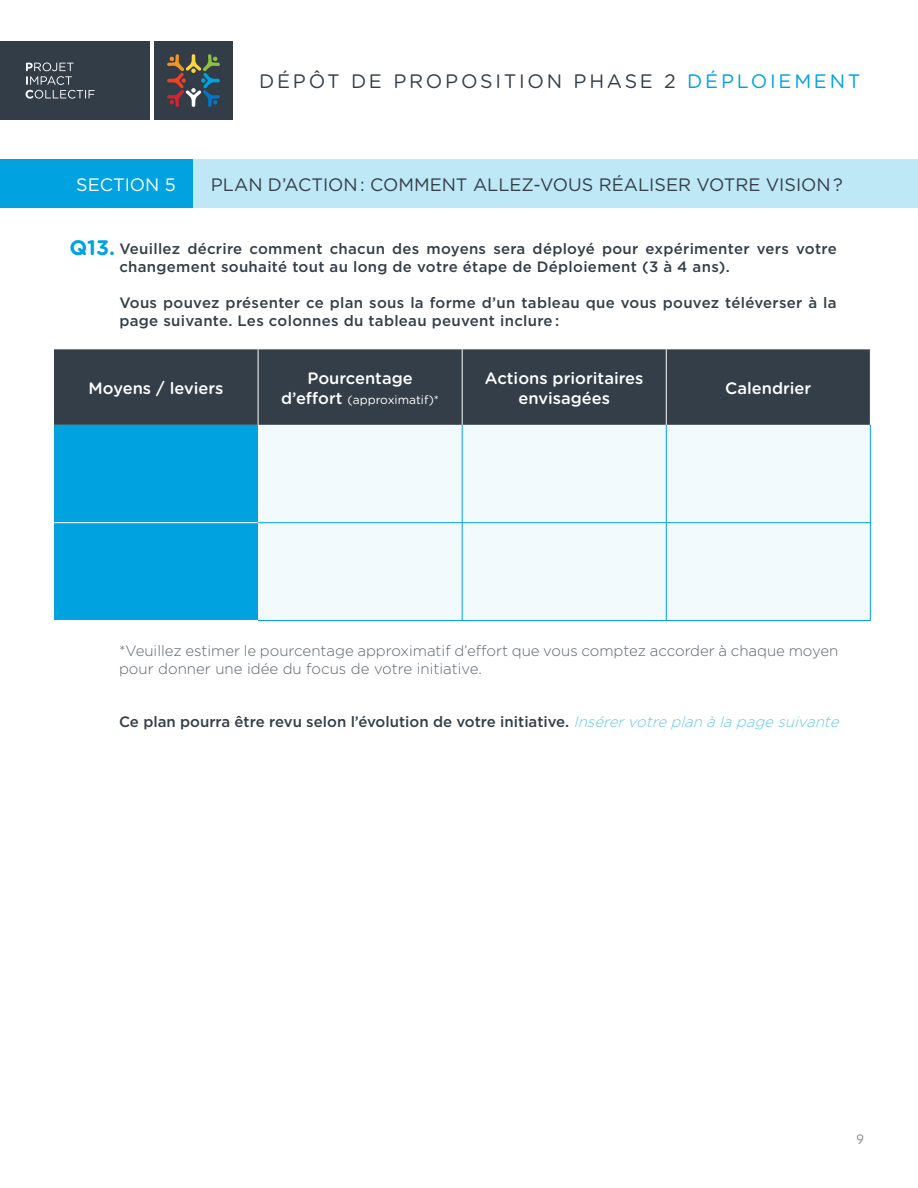
<style>
.page{position:relative;width:918px;height:1188px;background:#fff}
.page>*{position:absolute;margin:0;border:0;box-sizing:border-box;transform-origin:0 0}
.t1{font:19.5px "Gotham Rounded";letter-spacing:.14em;color:#333e48}
.t2{font:18px "Gotham";color:#333e48}
.t3{font:18px "Gotham";color:#fff}
.t4{font:500 16.5px/19.8px "Gotham Rounded";color:#fff;text-align:center}
.t5{font:500 15px/18px "Gotham";letter-spacing:.02em;color:#333e48}
.t6{font:300 15px/18px "Gotham";color:#5c656d}
.t7{font:500 15px "Gotham";color:#333e48}
.t8{font:500 13.5px "Avenir LT Std";color:#999fa3}
.t9{font:12px "Gotham Rounded";color:#fff}
.s1{color:#00a2e0}
.s2{font-family:"Gotham Rounded";font-weight:700;font-size:21px;color:#00a2e0}
.s3{font-weight:500;font-size:16.5px}
.s4{font-weight:300;font-style:italic;color:#66c7ec}
</style>
<div class="page">
<div style="left:154px;top:41px;width:79px;height:79px;background:#333d48"></div>
<svg style="left:167px;top:54px;width:53px;height:53px"></svg>
<div style="left:0;top:41px;width:149px;height:79px;background:#333d48"></div>
<svg style="left:26px;top:63px;width:69px;height:36px"></svg>
<div style="left:54px;top:349px;width:816px;height:76px;background:#333e48"></div>
<div style="left:54px;top:425px;width:204px;height:195px;background:#00a2e0"></div>
<div style="left:258px;top:425px;width:612px;height:195px;background:#f2fafd"></div>
<hr style="left:54px;top:522px;width:204px;height:1px;background:#fff">
<hr style="left:258px;top:349px;width:1px;height:76px;background:#fff">
<hr style="left:462px;top:349px;width:1px;height:76px;background:#fff">
<hr style="left:666px;top:349px;width:1px;height:76px;background:#fff">
<hr style="left:462px;top:425px;width:1px;height:97px;background:#00a2e0">
<hr style="left:666px;top:425px;width:1px;height:97px;background:#00a2e0">
<hr style="left:870px;top:425px;width:1px;height:97px;background:#00a2e0">
<hr style="left:258px;top:522px;width:204px;height:1px;background:#00a2e0">
<hr style="left:462px;top:522px;width:204px;height:1px;background:#00a2e0">
<hr style="left:462px;top:523px;width:1px;height:97px;background:#00a2e0">
<hr style="left:666px;top:522px;width:205px;height:1px;background:#00a2e0">
<hr style="left:666px;top:523px;width:1px;height:97px;background:#00a2e0">
<hr style="left:870px;top:523px;width:1px;height:97px;background:#00a2e0">
<hr style="left:258px;top:620px;width:204px;height:1px;background:#00a2e0">
<hr style="left:462px;top:620px;width:204px;height:1px;background:#00a2e0">
<hr style="left:666px;top:620px;width:205px;height:1px;background:#00a2e0">
<div style="left:0;top:159px;width:194px;height:49px;background:#00a2e0"></div>
<div style="left:194px;top:159px;width:724px;height:49px;background:#bfe8f7"></div>
<h1 class="t1" style="left:259px;top:68px;width:603px">DÉPÔT DE PROPOSITION PHASE 2 <span class="s1">DÉPLOIEMENT</span></h1>
<p class="t3" style="left:76px;top:173px;width:101px">SECTION 5</p>
<p class="t2" style="left:211px;top:173px;width:633px">PLAN D’ACTION : COMMENT ALLEZ-VOUS RÉALISER VOTRE VISION ?</p>
<p class="t5" style="left:119px;top:240px;width:719px;text-indent:-50px"><span class="s2">Q13.</span> Veuillez décrire comment chacun des moyens sera déployé pour expérimenter vers votre changement souhaité tout au long de votre étape de Déploiement (3 à 4 ans).</p>
<p class="t5" style="left:119px;top:294px;width:719px">Vous pouvez présenter ce plan sous la forme d’un tableau que vous pouvez téléverser à la page suivante. Les colonnes du tableau peuvent inclure :</p>
<p class="t4" style="left:89px;top:377px;width:136px">Moyens / leviers</p>
<p class="t4" style="left:307px;top:367px;width:107px">Pourcentage</p>
<p class="t9" style="left:281px;top:391px;width:160px"><span class="s3">d’effort</span> (approximatif)*</p>
<p class="t4" style="left:485px;top:367px;width:160px">Actions prioritaires envisagées</p>
<p class="t4" style="left:725px;top:377px;width:88px">Calendrier</p>
<p class="t6" style="left:119px;top:641px;width:721px">*Veuillez estimer le pourcentage approximatif d’effort que vous comptez accorder à chaque moyen pour donner une idée du focus de votre initiative.</p>
<p class="t7" style="left:119px;top:712px;width:726px">Ce plan pourra être revu selon l’évolution de votre initiative. <span class="s4">Insérervotreplan àlapagesuivante</span></p>
<p class="t8" style="left:856px;top:1132px;width:9px">9</p>
</div>
